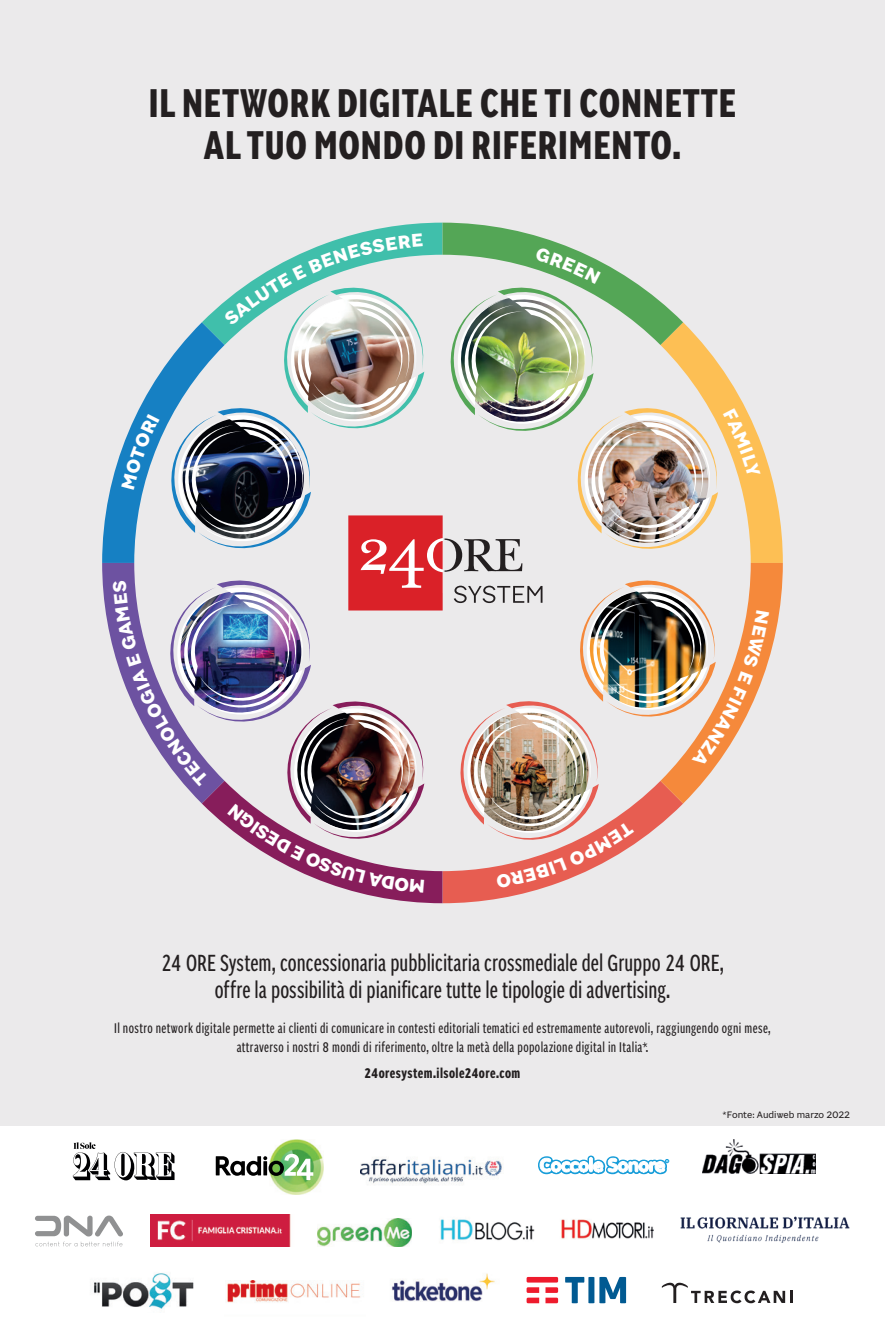
<style>
.page{position:relative;width:885px;height:1333px;background:#fff}
.page>*{position:absolute;margin:0;border:0;box-sizing:border-box;transform-origin:0 0}
.t1{font:43px/42px "Sole 24 Sans Number Semibold Cmp";letter-spacing:.02em;color:#231f20;text-align:center}
.t2{font:25px/27px "Sole 24 Sans Number Regular Cmp";letter-spacing:.005em;color:#231f20;text-align:center}
.t3{font:15px/19px "Sole 24 Sans Number Regular Cmp";letter-spacing:.025em;color:#231f20;text-align:center}
.t4{font:15px "Sole 24 Sans Number Semibold Cmp";letter-spacing:.03em;color:#231f20}
.t5{font:10px "Sole 24 Sans Number";letter-spacing:-.005em;color:#231f20}
</style>
<div class="page">
<div style="left:0;top:0;width:884px;height:1125px;background:#ebeaeb"></div>
<img style="left:360px;top:1157px;width:142px;height:27px">
<img style="left:702px;top:1139px;width:113px;height:34px">
<img style="left:150px;top:1214px;width:141px;height:32px">
<img style="left:317px;top:1218px;width:94px;height:28px">
<img style="left:440px;top:1219px;width:95px;height:22px">
<img style="left:93px;top:1273px;width:101px;height:36px">
<img style="left:227px;top:1280px;width:134px;height:23px">
<img style="left:391px;top:1273px;width:104px;height:29px">
<svg style="left:73px;top:1142px;width:101px;height:38px"></svg>
<img style="left:272px;top:1139px;width:52px;height:55px">
<svg style="left:216px;top:1153px;width:97px;height:26px"></svg>
<svg style="left:565px;top:1276px;width:61px;height:27px"></svg>
<svg style="left:526px;top:1276px;width:32px;height:27px"></svg>
<svg style="left:661px;top:1282px;width:131px;height:21px"></svg>
<svg style="left:537px;top:1125px;width:132px;height:114px"></svg>
<svg style="left:35px;top:1215px;width:88px;height:31px"></svg>
<img style="left:680px;top:1216px;width:170px;height:26px">
<img style="left:102px;top:223px;width:680px;height:680px">
<h1 class="t1" style="left:149px;top:84px;width:588px">IL NETWORK DIGITALE CHE TI CONNETTE<br>AL TUO MONDO DI RIFERIMENTO.</h1>
<h2 class="t2" style="left:161px;top:950px;width:564px">24 ORE System, concessionaria pubblicitaria crossmediale del Gruppo 24 ORE, offre la possibilità di pianificare tutte le tipologie di advertising.</h2>
<p class="t3" style="left:114px;top:1018px;width:658px">Il nostro network digitale permette ai clienti di comunicare in contesti editoriali tematici ed estremamente autorevoli, raggiungendo ogni mese, attraverso i nostri 8 mondi di riferimento, oltre la metà della popolazione digital in Italia*.</p>
<p class="t4" style="left:364px;top:1064px;width:157px">24oresystem.ilsole24ore.com</p>
<p class="t5" style="left:722px;top:1108px;width:129px">*Fonte: Audiweb marzo 2022</p>
</div>
